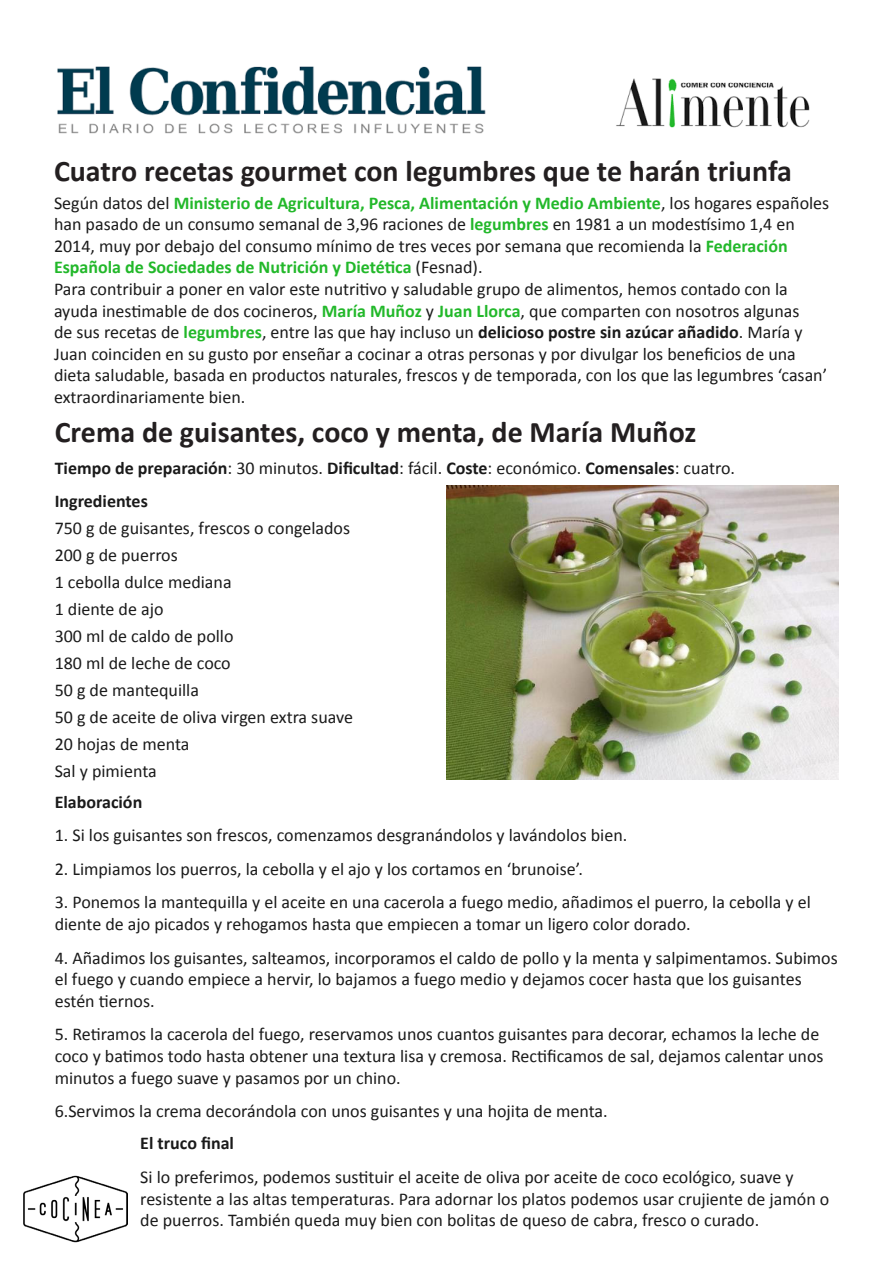
<style>
.page{position:relative;width:893px;height:1263px;background:#fff}
.page>*{position:absolute;margin:0;border:0;box-sizing:border-box;transform-origin:0 0}
.t1{font:700 30px "Calibri";color:#231f20}
.t2{font:18px/21.6px "Calibri";color:#1a1a1a}
.t3{font:700 18px "Calibri";color:#1a1a1a}
.s1{font-weight:700;color:#22b82a}
.s2{font-weight:700}
.s3{font-weight:400}
</style>
<div class="page">
<img style="left:23px;top:1175px;width:105px;height:68px">
<img style="left:616px;top:78px;width:194px;height:50px">
<img style="left:57px;top:66px;width:428px;height:68px">
<img style="left:446px;top:486px;width:393px;height:293px">
<p class="t1" style="left:54px;top:152px;width:739px">Cuatro recetas gourmet con legumbres que te harán triunfa</p>
<p class="t2" style="left:54px;top:192px;width:777px">Según datos del <span class="s1">Ministerio de Agricultura, Pesca, Alimentación y Medio Ambiente</span>, los hogares españoles han pasado de un consumo semanal de 3,96 raciones de <span class="s1">legumbres</span> en 1981 a un modestísimo 1,4 en 2014, muy por debajo del consumo mínimo de tres veces por semana que recomienda la <span class="s1">Federación Española de Sociedades de Nutrición y Dietética</span> (Fesnad).</p>
<p class="t2" style="left:54px;top:278px;width:775px">Para contribuir a poner en valor este nutritivo y saludable grupo de alimentos, hemos contado con la ayuda inestimable de dos cocineros, <span class="s1">María Muñoz</span> y <span class="s1">Juan Llorca</span>, que comparten con nosotros algunas<br>de sus recetas de <span class="s1">legumbres</span>, entre las que hay incluso un <span class="s2">delicioso postre sin azúcar añadido</span>. María y Juan coinciden en su gusto por enseñar a cocinar a otras personas y por divulgar los beneficios de una dieta saludable, basada en productos naturales, frescos y de temporada, con los que las legumbres ‘casan’ extraordinariamente bien.</p>
<p class="t1" style="left:55px;top:413px;width:643px">Crema de guisantes, coco y menta, de María Muñoz</p>
<p class="t3" style="left:55px;top:456px;width:682px">Tiempo de preparación<span class="s3">: 30 minutos.</span> Dificultad<span class="s3">: fácil.</span> Coste<span class="s3">: económico.</span> Comensales<span class="s3">: cuatro.</span></p>
<p class="t3" style="left:55px;top:490px;width:95px">Ingredientes</p>
<p class="t2" style="left:55px;top:518px;width:297px">750 g de guisantes, frescos o congelados</p>
<p class="t2" style="left:55px;top:545px;width:125px">200 g de puerros</p>
<p class="t2" style="left:55px;top:572px;width:178px">1 cebolla dulce mediana</p>
<p class="t2" style="left:55px;top:599px;width:110px">1 diente de ajo</p>
<p class="t2" style="left:55px;top:626px;width:180px">300 ml de caldo de pollo</p>
<p class="t2" style="left:55px;top:653px;width:178px">180 ml de leche de coco</p>
<p class="t2" style="left:55px;top:680px;width:146px">50 g de mantequilla</p>
<p class="t2" style="left:55px;top:707px;width:300px">50 g de aceite de oliva virgen extra suave</p>
<p class="t2" style="left:55px;top:734px;width:136px">20 hojas de menta</p>
<p class="t2" style="left:55px;top:761px;width:104px">Sal y pimienta</p>
<p class="t3" style="left:55px;top:790px;width:89px">Elaboración</p>
<p class="t2" style="left:55px;top:824px;width:574px">1. Si los guisantes son frescos, comenzamos desgranándolos y lavándolos bien.</p>
<p class="t2" style="left:55px;top:858px;width:530px">2. Limpiamos los puerros, la cebolla y el ajo y los cortamos en ‘brunoise’.</p>
<p class="t2" style="left:55px;top:892px;width:758px">3. Ponemos la mantequilla y el aceite en una cacerola a fuego medio, añadimos el puerro, la cebolla y el diente de ajo picados y rehogamos hasta que empiecen a tomar un ligero color dorado.</p>
<p class="t2" style="left:55px;top:947px;width:785px">4. Añadimos los guisantes, salteamos, incorporamos el caldo de pollo y la menta y salpimentamos. Subimos el fuego y cuando empiece a hervir, lo bajamos a fuego medio y dejamos cocer hasta que los guisantes estén tiernos.</p>
<p class="t2" style="left:55px;top:1024px;width:770px">5. Retiramos la cacerola del fuego, reservamos unos cuantos guisantes para decorar, echamos la leche de coco y batimos todo hasta obtener una textura lisa y cremosa. Rectificamos de sal, dejamos calentar unos minutos a fuego suave y pasamos por un chino.</p>
<p class="t2" style="left:55px;top:1100px;width:554px">6.Servimos la crema decorándola con unos guisantes y una hojita de menta.</p>
<p class="t3" style="left:140px;top:1132px;width:95px">El truco final</p>
<p class="t2" style="left:140px;top:1166px;width:691px">Si lo preferimos, podemos sustituir el aceite de oliva por aceite de coco ecológico, suave y resistente a las altas temperaturas. Para adornar los platos podemos usar crujiente de jamón o de puerros. También queda muy bien con bolitas de queso de cabra, fresco o curado.</p>
</div>
